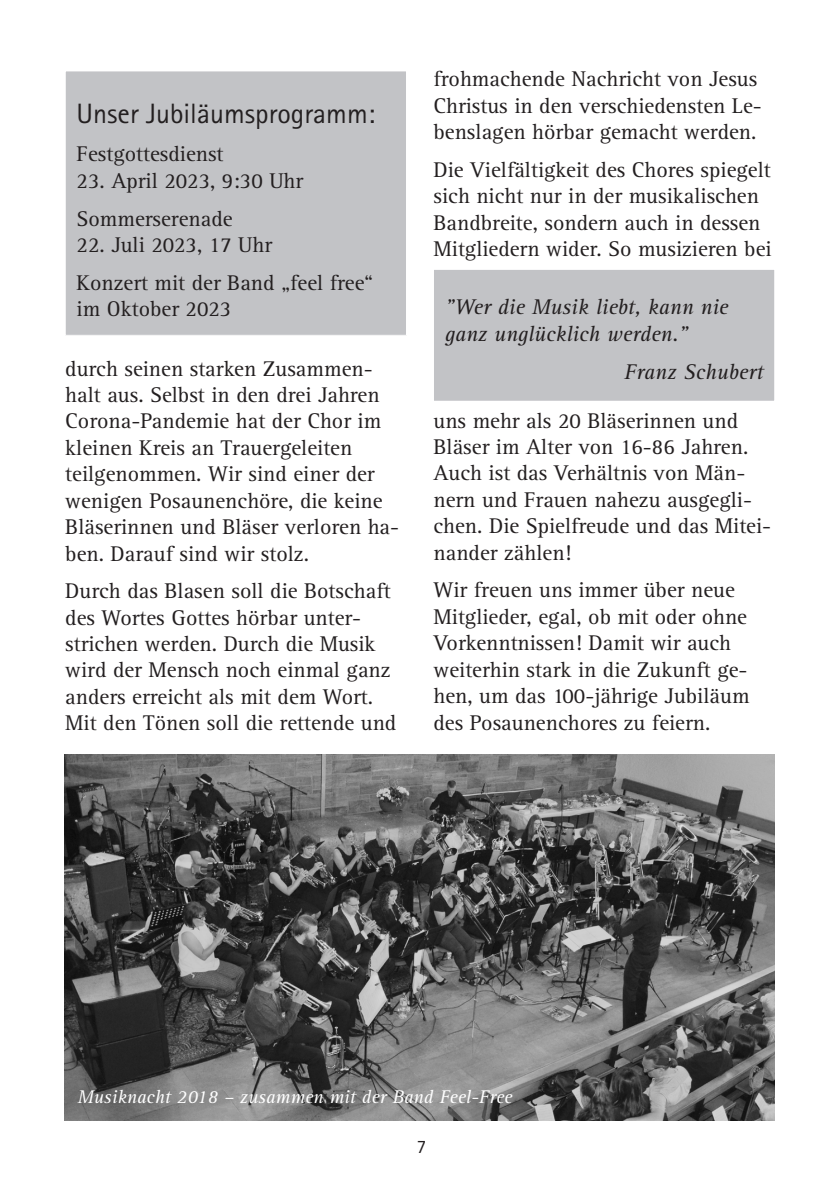
<style>
.page{position:relative;width:840px;height:1191px;background:#fff}
.page>*{position:absolute;margin:0;border:0;box-sizing:border-box;transform-origin:0 0}
.b__shortline{font:28px "Rotis Sans Serif";color:#231f20}
.c_copy{font:22px/26.4px "Rotis Serif";color:#231f20}
.c__copy-kursiv{font:italic 22px/26.4px "Rotis Serif";color:#231f20}
.a__autor{font:italic 22px "Rotis Serif";color:#231f20}
.a__bildunterschrift{font:italic 19px "Rotis Serif";color:#fff}
.t1{font:19px "Rotis Sans Serif";color:#231f20}
</style>
<div class="page">
<div style="left:65px;top:71px;width:341px;height:264px;background:#c2c3c6"></div>
<div style="left:65px;top:71px;width:341px;height:264px;border:1px solid #fff"></div>
<img style="left:64px;top:754px;width:710px;height:366px">
<div style="left:433px;top:269px;width:341px;height:132px;background:#c2c3c6"></div>
<div style="left:433px;top:269px;width:341px;height:132px;border:1px solid #fff"></div>
<p class="b__shortline" style="left:77px;top:97px;width:300px">Unser Jubiläumsprogramm:</p>
<p class="c_copy" style="left:77px;top:142px;width:148px">Festgottesdienst</p>
<p class="c_copy" style="left:77px;top:168px;width:228px">23. April 2023, 9:30 Uhr</p>
<p class="c_copy" style="left:77px;top:206px;width:157px">Sommerserenade</p>
<p class="c_copy" style="left:77px;top:232px;width:197px">22. Juli 2023, 17 Uhr</p>
<p class="c_copy" style="left:77px;top:270px;width:298px">Konzert mit der Band „feel free“ im Oktober 2023</p>
<p class="c_copy" style="left:65px;top:356px;width:335px">durch seinen starken Zusammen&shy;halt aus. Selbst in den drei Jahren<br>Corona-Pandemie hat der Chor im kleinen Kreis an Trauergeleiten teilgenommen. Wir sind einer der wenigen Posaunenchöre, die keine<br>Bläserinnen und Bläser verloren ha&shy;ben. Darauf sind wir stolz.</p>
<p class="c_copy" style="left:65px;top:578px;width:332px">Durch das Blasen soll die Botschaft des Wortes Gottes hörbar unter&shy;strichen werden. Durch die Musik wird der Mensch noch einmal ganz anders erreicht als mit dem Wort.<br>Mit den Tönen soll die rettende und</p>
<p class="c_copy" style="left:433px;top:67px;width:329px">frohmachende Nachricht von Jesus<br>Christus in den verschiedensten Le&shy;benslagen hörbar gemacht werden.</p>
<p class="c_copy" style="left:433px;top:157px;width:339px">Die Vielfältigkeit des Chores spiegelt sich nicht nur in der musikalischen Bandbreite, sondern auch in dessen Mitgliedern wider. So musizieren bei</p>
<p class="c__copy-kursiv" style="left:444px;top:294px;width:285px">"Wer die Musik liebt, kann nie ganz unglücklich werden."</p>
<p class="a__autor" style="left:624px;top:359px;width:140px">Franz Schubert</p>
<p class="c_copy" style="left:433px;top:408px;width:339px">uns mehr als 20 Bläserinnen und<br>Bläser im Alter von 16-86 Jahren.<br>Auch ist das Verhältnis von Män&shy;nern und Frauen nahezu ausgegli&shy;chen. Die Spielfreude und das Mitei&shy;nander zählen!</p>
<p class="c_copy" style="left:433px;top:577px;width:317px">Wir freuen uns immer über neue<br>Mitglieder, egal, ob mit oder ohne<br>Vorkenntnissen! Damit wir auch weiterhin stark in die Zukunft ge&shy;hen, um das 100-jährige Jubiläum des Posaunenchores zu feiern.</p>
<p class="a__bildunterschrift" style="left:77px;top:1085px;width:436px">Musiknacht 2018 – zusammen mit der Band Feel-Free</p>
<p class="t1" style="left:416px;top:1134px;width:11px">7</p>
</div>
